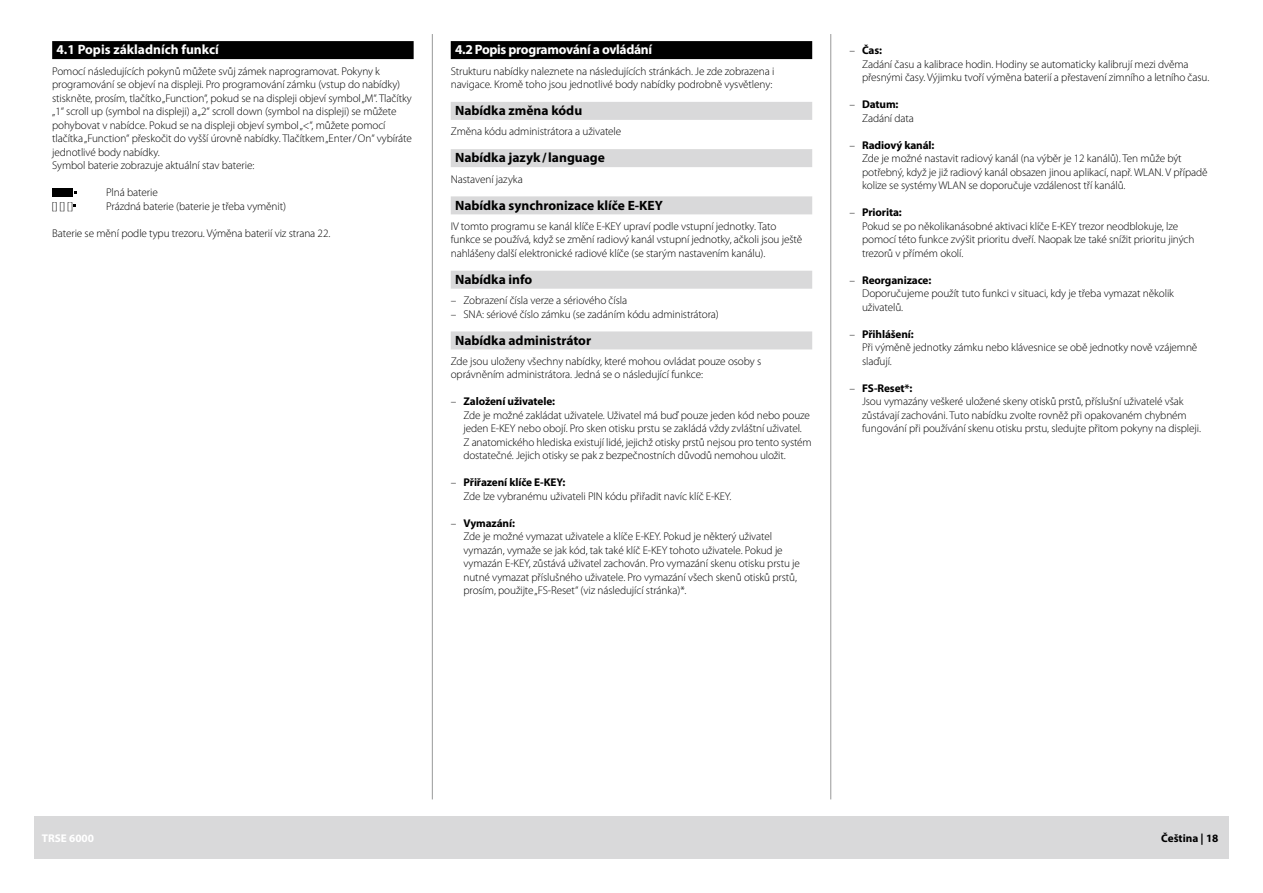
<style>
.page{position:relative;width:1263px;height:893px;background:#fff}
.page>*{position:absolute;margin:0;border:0;box-sizing:border-box;transform-origin:0 0}
.t1{font:700 13.5px "Myriad Pro";color:#000}
.t2{font:700 13.5px "Myriad Pro";letter-spacing:-.025em;color:#fff}
.t3{font:700 13.5px "Myriad Pro";color:#fff}
.t4{font:300 11.25px/13.5px "Myriad Pro";letter-spacing:-.01em;color:#000}
.t5{font:700 11.25px "Myriad Pro";color:#000}
.t6{font:700 11.25px "Myriad Pro";color:#fff}
.s1{font-weight:700}
</style>
<div class="page">
<hr style="left:432px;top:34px;width:1px;height:765px;background:#989999">
<hr style="left:830px;top:34px;width:1px;height:765px;background:#989999">
<div style="left:34px;top:816px;width:1195px;height:43px;background:#d9d9da"></div>
<div style="left:52px;top:41px;width:362px;height:18px;background:#000"></div>
<div style="left:52px;top:188px;width:6px;height:9px;background:#000"></div>
<div style="left:60px;top:188px;width:6px;height:9px;background:#000"></div>
<div style="left:67px;top:188px;width:6px;height:9px;background:#000"></div>
<div style="left:451px;top:41px;width:361px;height:18px;background:#000"></div>
<div style="left:451px;top:102px;width:361px;height:18px;background:#d9d9da"></div>
<div style="left:451px;top:149px;width:361px;height:18px;background:#d9d9da"></div>
<div style="left:451px;top:196px;width:361px;height:18px;background:#d9d9da"></div>
<div style="left:451px;top:271px;width:361px;height:18px;background:#d9d9da"></div>
<div style="left:451px;top:331px;width:361px;height:18px;background:#d9d9da"></div>
<p class="t3" style="left:56px;top:41px;width:164px">4.1 Popis základních funkcí</p>
<p class="t4" style="left:52px;top:64px;width:361px">Pomocí následujících pokynů můžete svůj zámek naprogramovat. Pokyny k programování se objeví na displeji. Pro programování zámku (vstup do nabídky) stiskněte, prosím, tlačítko „Function“, pokud se na displeji objeví symbol „M“. Tlačítky „1“ scroll up (symbol na displeji) a „2“ scroll down (symbol na displeji) se můžete pohybovat v nabídce. Pokud se na displeji objeví symbol „&lt;“, můžete pomocí tlačítka „Function“ přeskočit do vyšší úrovně nabídky. Tlačítkem „Enter/On“ vybíráte jednotlivé body nabídky.<br>Symbol baterie zobrazuje aktuální stav baterie:</p>
<p class="t4" style="left:106px;top:185px;width:53px">Plná baterie</p>
<p class="t4" style="left:51px;top:199px;width:23px">[][][]</p>
<p class="t4" style="left:106px;top:199px;width:181px">Prázdná baterie (baterie je třeba vyměnit)</p>
<p class="t4" style="left:52px;top:226px;width:279px">Baterie se mění podle typu trezoru. Výměna baterií viz strana 22.</p>
<p class="t2" style="left:455px;top:41px;width:199px">4.2 Popis programování a ovládání</p>
<p class="t4" style="left:451px;top:64px;width:325px">Strukturu nabídky naleznete na následujících stránkách. Je zde zobrazena i navigace. Kromě toho jsou jednotlivé body nabídky podrobně vysvětleny:</p>
<p class="t1" style="left:455px;top:102px;width:129px">Nabídka změna kódu</p>
<p class="t4" style="left:451px;top:125px;width:172px">Změna kódu administrátora a uživatele</p>
<p class="t1" style="left:455px;top:149px;width:151px">Nabídka jazyk/language</p>
<p class="t4" style="left:451px;top:172px;width:74px">Nastavení jazyka</p>
<p class="t1" style="left:455px;top:196px;width:209px">Nabídka synchronizace klíče E-KEY</p>
<p class="t4" style="left:451px;top:219px;width:353px">IV tomto programu se kanál klíče E-KEY upraví podle vstupní jednotky. Tato funkce se používá, když se změní radiový kanál vstupní jednotky, ačkoli jsou ještě nahlášeny další elektronické radiové klíče (se starým nastavením kanálu).</p>
<p class="t1" style="left:455px;top:270px;width:79px">Nabídka info</p>
<p class="t4" style="left:451px;top:293px;width:178px">– Zobrazení čísla verze a sériového čísla</p>
<p class="t4" style="left:451px;top:307px;width:270px">– SNA: sériové číslo zámku (se zadáním kódu administrátora)</p>
<p class="t1" style="left:455px;top:331px;width:138px">Nabídka administrátor</p>
<p class="t4" style="left:451px;top:354px;width:312px">Zde jsou uloženy všechny nabídky, které mohou ovládat pouze osoby s oprávněním administrátora. Jedná se o následující funkce:</p>
<p class="t4" style="left:463px;top:395px;width:350px;text-indent:-13px">– <span class="s1">Založení uživatele:<br></span>Zde je možné zakládat uživatele. Uživatel má buď pouze jeden kód nebo pouze jeden E-KEY nebo obojí. Pro sken otisku prstu se zakládá vždy zvláštní uživatel.<br>Z anatomického hlediska existují lidé, jejichž otisky prstů nejsou pro tento systém dostatečné. Jejich otisky se pak z bezpečnostních důvodů nemohou uložit.</p>
<p class="t4" style="left:463px;top:476px;width:269px;text-indent:-13px">– <span class="s1">Přiřazení klíče E-KEY:<br></span>Zde lze vybranému uživateli PIN kódu přiřadit navíc klíč E-KEY.</p>
<p class="t4" style="left:463px;top:516px;width:338px;text-indent:-13px">– <span class="s1">Vymazání:<br></span>Zde je možné vymazat uživatele a klíče E-KEY. Pokud je některý uživatel vymazán, vymaže se jak kód, tak také klíč E-KEY tohoto uživatele. Pokud je vymazán E-KEY, zůstává uživatel zachován. Pro vymazání skenu otisku prstu je nutné vymazat příslušného uživatele. Pro vymazání všech skenů otisků prstů, prosím, použijte „FS-Reset“ (viz následující stránka)*.</p>
<p class="t4" style="left:862px;top:44px;width:348px;text-indent:-13px">– <span class="s1">Čas:<br></span>Zadání času a kalibrace hodin. Hodiny se automaticky kalibrují mezi dvěma přesnými časy. Výjimku tvoří výměna baterií a přestavení zimního a letního času.</p>
<p class="t4" style="left:862px;top:98px;width:53px;text-indent:-13px">– <span class="s1">Datum:<br></span>Zadání data</p>
<p class="t4" style="left:862px;top:138px;width:347px;text-indent:-13px">– <span class="s1">Radiový kanál:<br></span>Zde je možné nastavit radiový kanál (na výběr je 12 kanálů). Ten může být potřebný, když je již radiový kanál obsazen jinou aplikací, např. WLAN. V případě kolize se systémy WLAN se doporučuje vzdálenost tří kanálů.</p>
<p class="t4" style="left:862px;top:206px;width:334px;text-indent:-13px">– <span class="s1">Priorita:<br></span>Pokud se po několikanásobné aktivaci klíče E-KEY trezor neodblokuje, lze pomocí této funkce zvýšit prioritu dveří. Naopak lze také snížit prioritu jiných trezorů v přímém okolí.</p>
<p class="t4" style="left:862px;top:273px;width:313px;text-indent:-13px">– <span class="s1">Reorganizace:<br></span>Doporučujeme použít tuto funkci v situaci, kdy je třeba vymazat několik uživatelů.</p>
<p class="t4" style="left:862px;top:327px;width:337px;text-indent:-13px">– <span class="s1">Přihlášení:<br></span>Při výměně jednotky zámku nebo klávesnice se obě jednotky nově vzájemně slaďují.</p>
<p class="t4" style="left:862px;top:381px;width:339px;text-indent:-13px">– <span class="s1">FS-Reset*:<br></span>Jsou vymazány veškeré uložené skeny otisků prstů, příslušní uživatelé však zůstávají zachováni. Tuto nabídku zvolte rovněž při opakovaném chybném fungování při používání skenu otisku prstu, sledujte přitom pokyny na displeji.</p>
<p class="t6" style="left:42px;top:831px;width:54px">TRSE 6000</p>
<p class="t5" style="left:1161px;top:831px;width:59px">Čeština | 18</p>
</div>
